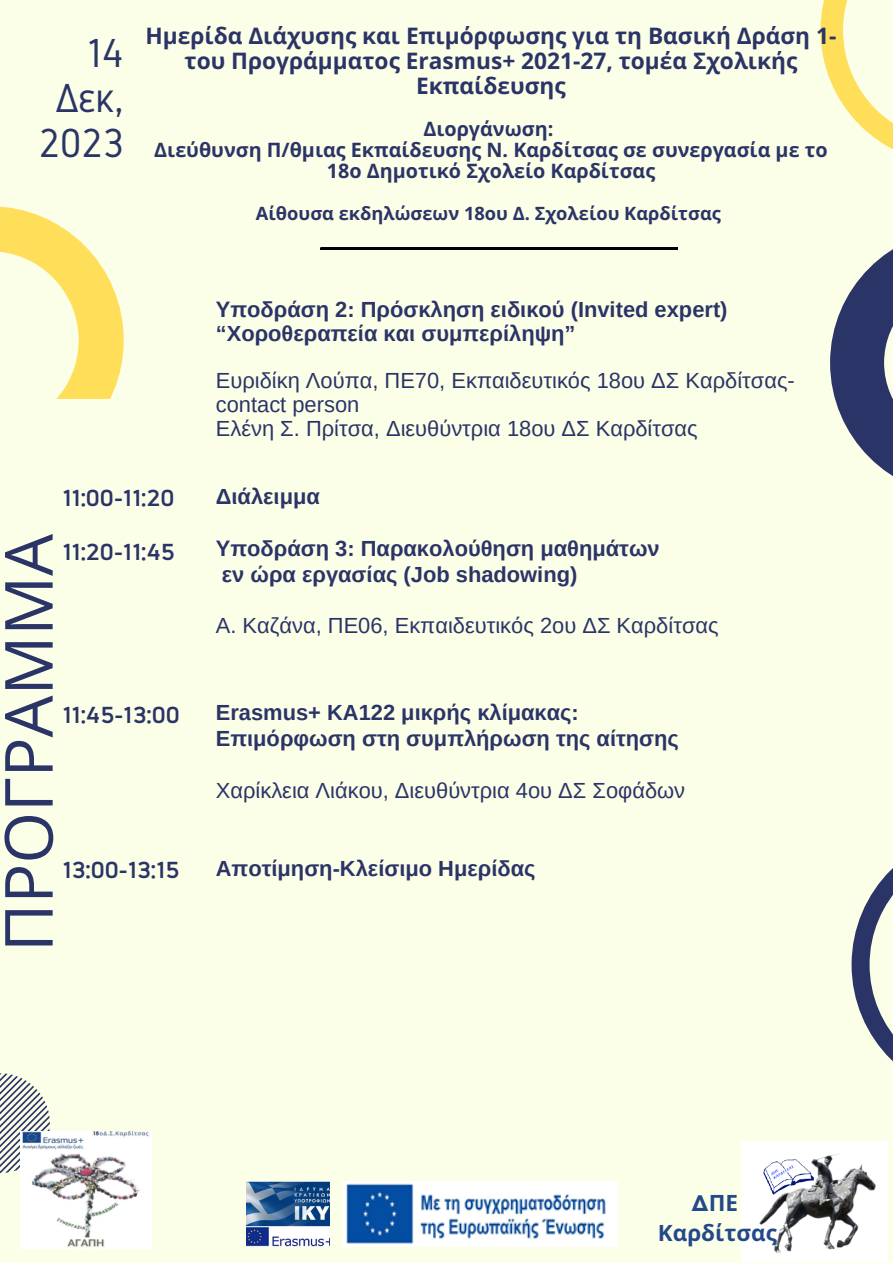
<style>
.page{position:relative;width:893px;height:1264px;background:#fff}
.page>*{position:absolute;margin:0;border:0;box-sizing:border-box;transform-origin:0 0}
.t1{font:66.45px "Open Sans";color:#2b3467}
.t2{font:40.65px/45px "Normung";color:#2b3467;text-align:center}
.t3{font:700 23.4px "Normung";color:#2b3467}
.t4{font:700 22.65px/24.8px "Open Sans";color:#2b3467;text-align:center}
.t5{font:700 22.5px "Noto Sans";color:#24498b}
.t6{font:700 21.9px "Arimo";color:#2b3467}
.t7{font:21.9px "Arimo";color:#2b3467}
.t8{font:700 19.8px "Open Sans";color:#2b3467}
.t9{font:700 18.3px "Open Sans";color:#2b3467}
.s1{font-family:"Garet"}
</style>
<div class="page">
<div style="left:0;top:0;width:892px;height:1262px;background:#fcffe7"></div>
<svg style="left:820px;top:0;width:72px;height:149px"></svg>
<svg style="left:830px;top:250px;width:62px;height:226px"></svg>
<svg style="left:0;top:206px;width:123px;height:193px"></svg>
<svg style="left:851px;top:869px;width:41px;height:192px"></svg>
<svg style="left:0;top:1073px;width:50px;height:100px"></svg>
<img style="left:246px;top:1181px;width:84px;height:65px">
<img style="left:342px;top:1181px;width:276px;height:65px">
<img style="left:21px;top:1131px;width:130px;height:117px">
<svg style="left:320px;top:248px;width:357px;height:1px"></svg>
<img style="left:741px;top:1141px;width:146px;height:120px">
<p class="t2" style="left:88px;top:31px;width:38px">14</p>
<p class="t2" style="left:39px;top:76px;width:86px">Δεκ,<br>2023</p>
<p class="t4" style="left:145px;top:23px;width:692px">Ημερίδα Διάχυσης και Επιμόρφωσης για τη Βασική Δράση 1-</p>
<p class="t4" style="left:184px;top:48px;width:614px">του Προγράμματος Erasmus+ 2021-27, τομέα Σχολικής<br>Εκπαίδευσης</p>
<p class="t8" style="left:423px;top:114px;width:131px">Διοργάνωση:</p>
<p class="t8" style="left:154px;top:136px;width:674px">Διεύθυνση Π/θμιας Εκπαίδευσης Ν. Καρδίτσας σε συνεργασία με το</p>
<p class="t8" style="left:327px;top:157px;width:330px">18ο Δημοτικό Σχολείο Καρδίτσας</p>
<p class="t9" style="left:256px;top:200px;width:466px">Αίθουσα εκδηλώσεων 18ου Δ. Σχολείου Καρδίτσας</p>
<p class="t6" style="left:216px;top:297px;width:513px">Υποδράση 2: Πρόσκληση ειδικού (Invited expert)</p>
<p class="t6" style="left:216px;top:321px;width:361px">“Χοροθεραπεία και συμπερίληψη”</p>
<p class="t7" style="left:216px;top:368px;width:580px">Ευριδίκη Λούπα, ΠΕ70, Εκπαιδευτικός 18ου ΔΣ Καρδίτσας-</p>
<p class="t7" style="left:216px;top:392px;width:145px">contact person</p>
<p class="t7" style="left:216px;top:415px;width:483px">Ελένη Σ. Πρίτσα, Διευθύντρια 18ου ΔΣ Καρδίτσας</p>
<p class="t1" style="left:-18px;top:952px;width:419px;rotate:-90deg">ΠΡΟΓΡΑΜΜΑ</p>
<p class="t3" style="left:62px;top:485px;width:113px">11:00-11:20</p>
<p class="t3" style="left:62px;top:539px;width:114px">11:20-11:45</p>
<p class="t6" style="left:216px;top:484px;width:106px">Διάλειμμα</p>
<p class="t6" style="left:216px;top:536px;width:445px">Υποδράση 3: Παρακολούθηση μαθημάτων</p>
<p class="t6" style="left:222px;top:562px;width:357px">εν ώρα εργασίας (Job shadowing)</p>
<p class="t7" style="left:216px;top:613px;width:504px">Α. Καζάνα, ΠΕ06, Εκπαιδευτικός 2ου ΔΣ Καρδίτσας</p>
<p class="t3" style="left:62px;top:701px;width:119px">11:45-13:00</p>
<p class="t6" style="left:216px;top:700px;width:364px">Erasmus+ KA122 μικρής κλίμακας:</p>
<p class="t6" style="left:216px;top:726px;width:464px">Επιμόρφωση στη συμπλήρωση της αίτησης</p>
<p class="t7" style="left:216px;top:778px;width:471px">Χαρίκλεια Λιάκου, Διευθύντρια 4ου ΔΣ Σοφάδων</p>
<p class="t3" style="left:62px;top:856px;width:118px">13:00-13:15</p>
<p class="t6" style="left:216px;top:855px;width:321px">Αποτίμηση-Κλείσιμο Ημερίδας</p>
<p class="t5" style="left:691px;top:1186px;width:48px"><span class="s1">Δ</span>ΠΕ</p>
<p class="t5" style="left:658px;top:1216px;width:120px">Καρδίτσας</p>
</div>
